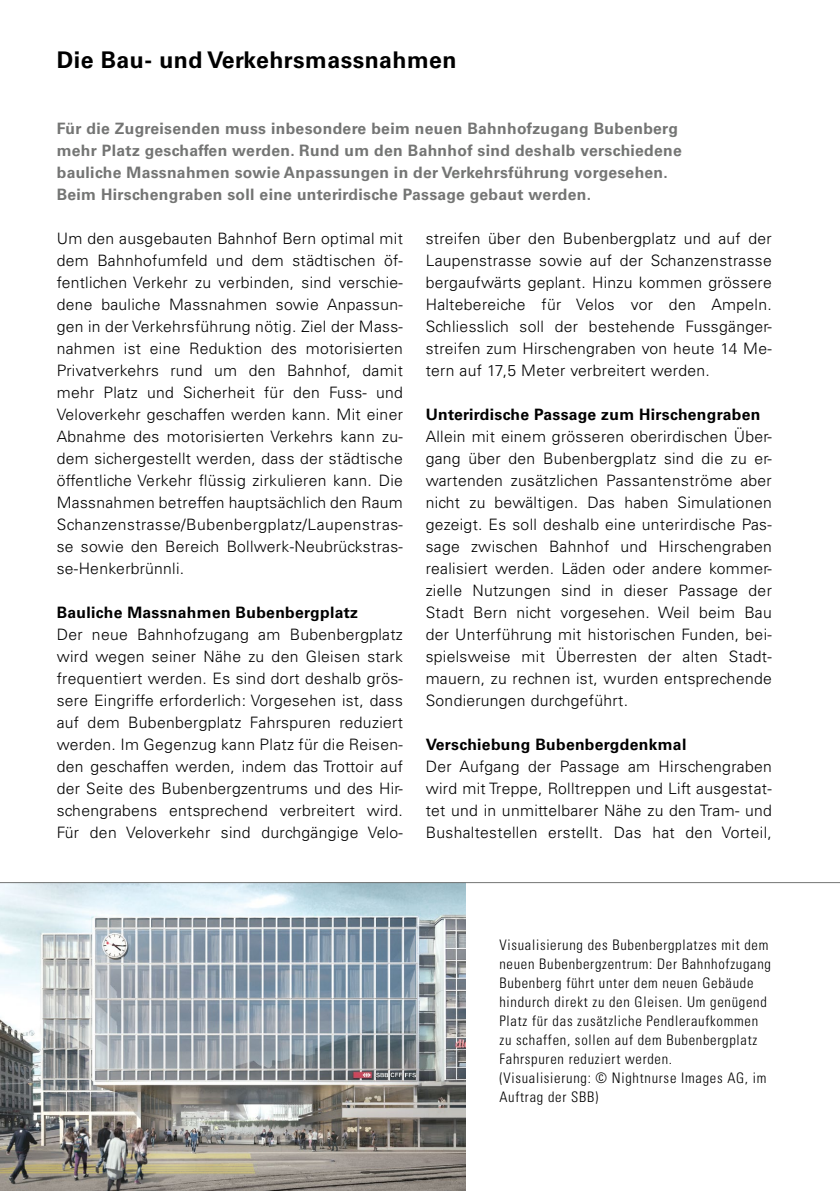
<style>
.page{position:relative;width:840px;height:1191px;background:#fff}
.page>*{position:absolute;margin:0;border:0;box-sizing:border-box;transform-origin:0 0}
.t1{font:700 23px "Univers LT Std";letter-spacing:.02em;color:#000}
.t2{font:300 15.6px/22px "Univers LT Std";letter-spacing:.02em;color:#000;text-align:justify}
.t3{font:700 15.6px/22px "Univers LT Std";letter-spacing:.02em;color:#747574}
.t4{font:700 15.6px "Univers LT Std";letter-spacing:.02em;color:#000}
.t5{font:300 condensed 14.4px/19px "Univers LT Std";letter-spacing:.05em;color:#000}
</style>
<div class="page">
<img style="left:0;top:883px;width:465px;height:308px">
<hr style="left:0;top:882px;width:839px;height:1px;background:#747574">
<h1 class="t1" style="left:57px;top:46px;width:401px">Die Bau- und Verkehrsmassnahmen</h1>
<p class="t3" style="left:57px;top:118px;width:626px">Für die Zugreisenden muss inbesondere beim neuen Bahnhofzugang Bubenberg mehr Platz geschaffen werden. Rund um den Bahnhof sind deshalb verschiedene bauliche Massnahmen sowie Anpassungen in der Verkehrsführung vorgesehen.<br>Beim Hirschengraben soll eine unterirdische Passage gebaut werden.</p>
<p class="t2" style="left:57px;top:228px;width:347px">Um den ausgebauten Bahnhof Bern optimal mit dem Bahnhofumfeld und dem städtischen öf&shy;fentlichen Verkehr zu verbinden, sind verschie&shy;dene bauliche Massnahmen sowie Anpassun&shy;gen in der Verkehrsführung nötig. Ziel der Mass&shy;nahmen ist eine Reduktion des motorisierten Privatverkehrs rund um den Bahnhof, damit mehr Platz und Sicherheit für den Fuss- und Veloverkehr geschaffen werden kann. Mit einer Abnahme des motorisierten Verkehrs kann zu&shy;dem sichergestellt werden, dass der städtische öffentliche Verkehr flüssig zirkulieren kann. Die Massnahmen betreffen hauptsächlich den Raum Schanzenstrasse/Bubenbergplatz/Laupenstras&shy;se sowie den Bereich Bollwerk-Neubrückstras&shy;se-Henkerbrünnli.</p>
<p class="t4" style="left:57px;top:603px;width:303px">Bauliche Massnahmen Bubenbergplatz</p>
<p class="t2" style="left:57px;top:624px;width:347px">Der neue Bahnhofzugang am Bubenbergplatz wird wegen seiner Nähe zu den Gleisen stark frequentiert werden. Es sind dort deshalb grös&shy;sere Eingriffe erforderlich: Vorgesehen ist, dass auf dem Bubenbergplatz Fahrspuren reduziert werden. Im Gegenzug kann Platz für die Reisen&shy;den geschaffen werden, indem das Trottoir auf der Seite des Bubenbergzentrums und des Hir&shy;schengrabens entsprechend verbreitert wird.<br>Für den Veloverkehr sind durchgängige Velo-</p>
<p class="t2" style="left:425px;top:228px;width:347px">streifen über den Bubenbergplatz und auf der Laupenstrasse sowie auf der Schanzenstrasse bergaufwärts geplant. Hinzu kommen grössere Haltebereiche für Velos vor den Ampeln.<br>Schliesslich soll der bestehende Fussgänger&shy;streifen zum Hirschengraben von heute 14 Me&shy;tern auf 17,5 Meter verbreitert werden.</p>
<p class="t4" style="left:425px;top:405px;width:336px">Unterirdische Passage zum Hirschengraben</p>
<p class="t2" style="left:425px;top:426px;width:347px">Allein mit einem grösseren oberirdischen Über&shy;gang über den Bubenbergplatz sind die zu er&shy;wartenden zusätzlichen Passantenströme aber nicht zu bewältigen. Das haben Simulationen gezeigt. Es soll deshalb eine unterirdische Pas&shy;sage zwischen Bahnhof und Hirschengraben realisiert werden. Läden oder andere kommer&shy;zielle Nutzungen sind in dieser Passage der Stadt Bern nicht vorgesehen. Weil beim Bau der Unterführung mit historischen Funden, bei&shy;spielsweise mit Überresten der alten Stadt&shy;mauern, zu rechnen ist, wurden entsprechende Sondierungen durchgeführt.</p>
<p class="t4" style="left:425px;top:735px;width:262px">Verschiebung Bubenbergdenkmal</p>
<p class="t2" style="left:425px;top:756px;width:347px">Der Aufgang der Passage am Hirschengraben wird mit Treppe, Rolltreppen und Lift ausgestat&shy;tet und in unmittelbarer Nähe zu den Tram- und Bushaltestellen erstellt. Das hat den Vorteil,</p>
<p class="t5" style="left:499px;top:935px;width:273px">Visualisierung des Bubenbergplatzes mit dem neuen Bubenbergzentrum: Der Bahnhofzugang Bubenberg führt unter dem neuen Gebäude hindurch direkt zu den Gleisen. Um genügend Platz für das zusätzliche Pendleraufkommen zu schaffen, sollen auf dem Bubenbergplatz Fahrspuren reduziert werden.<br>(Visualisierung: © Nightnurse Images AG, im Auftrag der SBB)</p>
</div>
